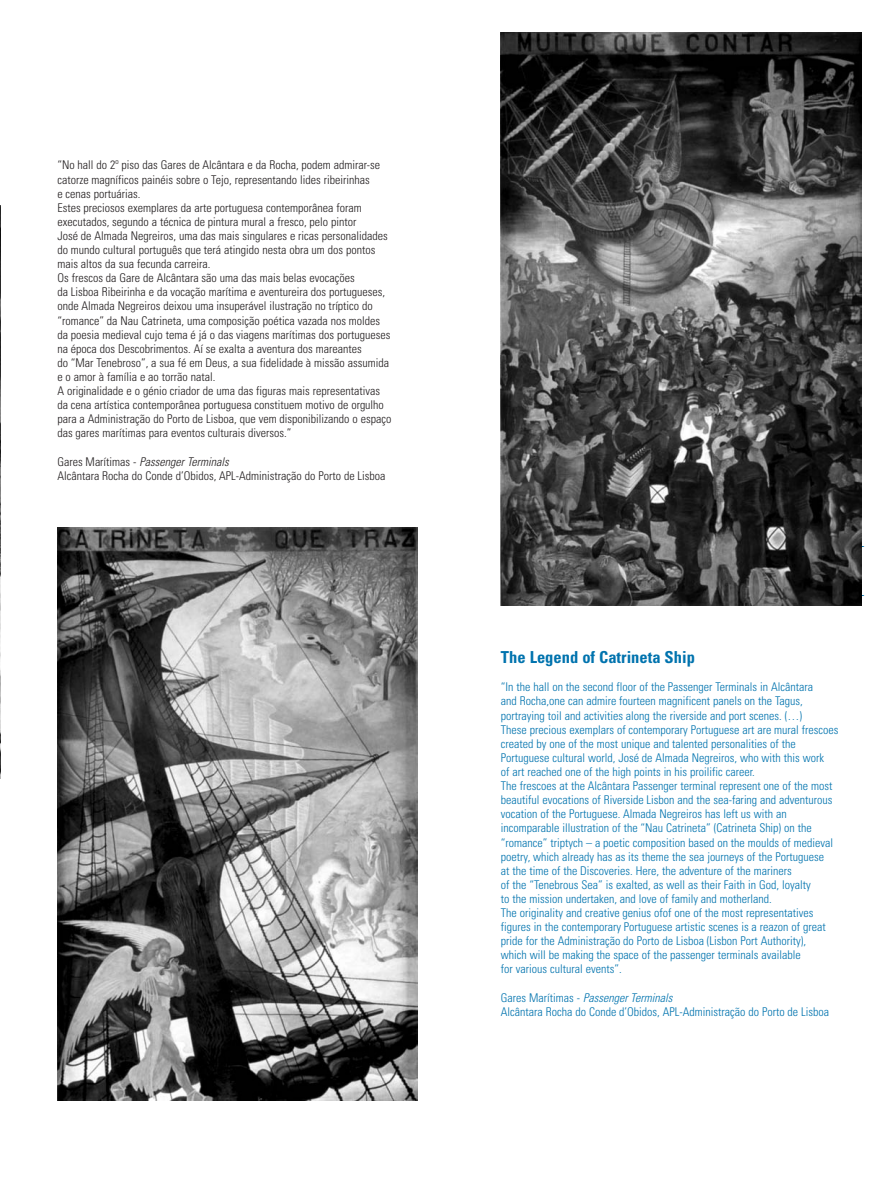
<style>
.page{position:relative;width:893px;height:1191px;background:#fff}
.page>*{position:absolute;margin:0;border:0;box-sizing:border-box;transform-origin:0 0}
.t1{font:700 condensed 16.5px "Univers";color:#0073ae}
.t2{font:300 condensed 12px/14.1px "Univers";color:#0073ae}
.t3{font:300 condensed 12px/14.1px "Univers";color:#231f20}
.s1{font-style:italic}
</style>
<div class="page">
<img style="left:0;top:205px;width:1px;height:573px">
<img style="left:57px;top:527px;width:360px;height:573px">
<img style="left:501px;top:32px;width:360px;height:573px">
<p class="t3" style="left:57px;top:159px;width:335px">“No hall do 2º piso das Gares de Alcântara e da Rocha, podem admirar-se catorze magníficos painéis sobre o Tejo, representando lides ribeirinhas<br>e cenas portuárias.<br>Estes preciosos exemplares da arte portuguesa contemporânea foram executados, segundo a técnica de pintura mural a fresco, pelo pintor<br>José de Almada Negreiros, uma das mais singulares e ricas personalidades do mundo cultural português que terá atingido nesta obra um dos pontos mais altos da sua fecunda carreira.<br>Os frescos da Gare de Alcântara são uma das mais belas evocações<br>da Lisboa Ribeirinha e da vocação marítima e aventureira dos portugueses, onde Almada Negreiros deixou uma insuperável ilustração no tríptico do “romance” da Nau Catrineta, uma composição poética vazada nos moldes da poesia medieval cujo tema é já o das viagens marítimas dos portugueses na época dos Descobrimentos. Aí se exalta a aventura dos mareantes<br>do “Mar Tenebroso”, a sua fé em Deus, a sua fidelidade à missão assumida e o amor à família e ao torrão natal.<br>A originalidade e o génio criador de uma das figuras mais representativas da cena artística contemporânea portuguesa constituem motivo de orgulho para a Administração do Porto de Lisboa, que vem disponibilizando o espaço das gares marítimas para eventos culturais diversos.”</p>
<p class="t3" style="left:57px;top:455px;width:330px">Gares Marítimas - <span class="s1">Passenger Terminals<br></span>Alcântara Rocha do Conde d’Obidos, APL-Administração do Porto de Lisboa</p>
<h1 class="t1" style="left:501px;top:651px;width:195px">The Legend of Catrineta Ship</h1>
<p class="t2" style="left:501px;top:681px;width:339px">“In the hall on the second floor of the Passenger Terminals in Alcântara<br>and Rocha,one can admire fourteen magnificent panels on the Tagus, portraying toil and activities along the riverside and port scenes. (…)<br>These precious exemplars of contemporary Portuguese art are mural frescoes created by one of the most unique and talented personalities of the Portuguese cultural world, José de Almada Negreiros, who with this work<br>of art reached one of the high points in his proilific career.<br>The frescoes at the Alcântara Passenger terminal represent one of the most beautiful evocations of Riverside Lisbon and the sea-faring and adventurous vocation of the Portuguese. Almada Negreiros has left us with an incomparable illustration of the “Nau Catrineta” (Catrineta Ship) on the “romance” triptych – a poetic composition based on the moulds of medieval poetry, which already has as its theme the sea journeys of the Portuguese<br>at the time of the Discoveries. Here, the adventure of the mariners<br>of the “Tenebrous Sea” is exalted, as well as their Faith in God, loyalty<br>to the mission undertaken, and love of family and motherland.<br>The originality and creative genius ofof one of the most representatives figures in the contemporary Portuguese artistic scenes is a reazon of great pride for the Administração do Porto de Lisboa (Lisbon Port Authority),<br>which will be making the space of the passenger terminals available<br>for various cultural events”.</p>
<p class="t2" style="left:501px;top:991px;width:330px">Gares Marítimas - <span class="s1">Passenger Terminals<br></span>Alcântara Rocha do Conde d’Obidos, APL-Administração do Porto de Lisboa</p>
</div>
